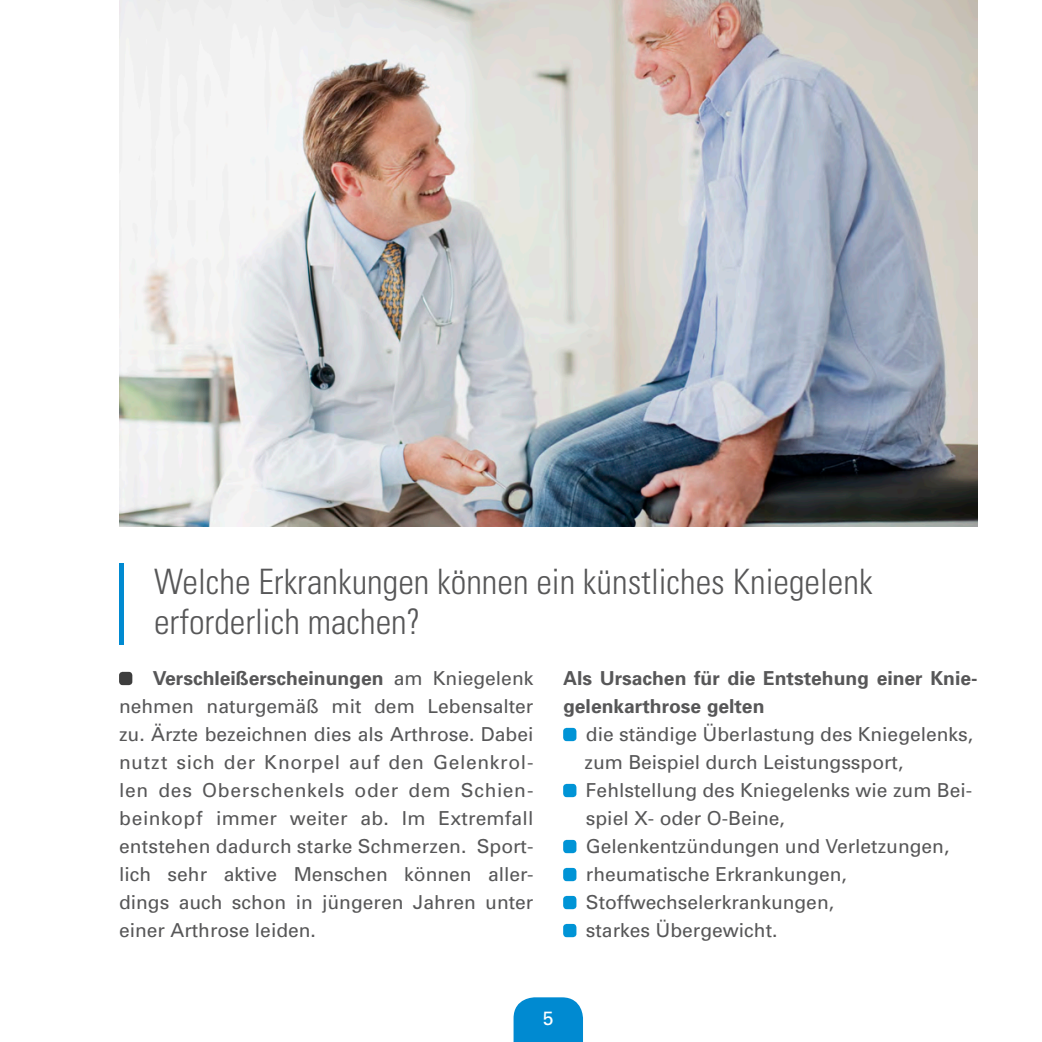
<style>
.page{position:relative;width:1042px;height:1042px;background:#fff}
.page>*{position:absolute;margin:0;border:0;box-sizing:border-box;transform-origin:0 0}
.t1{font:300 condensed 35px/40.2px "Univers";color:#575758}
.t2{font:19.25px/28px "Univers";color:#575758;text-align:justify}
.t3{font:700 19.25px/28px "Univers";color:#575758}
.t4{font:19.25px "Univers";color:#fff}
.s1{font-weight:700}
</style>
<div class="page">
<img style="left:119px;top:0;width:858px;height:527px">
<div style="left:119px;top:672px;width:13px;height:13px;background:#3d3d3d;border-radius:4px"></div>
<div style="left:563px;top:728px;width:13px;height:13px;background:#0094d6;border-radius:4px"></div>
<div style="left:563px;top:784px;width:13px;height:13px;background:#0094d6;border-radius:4px"></div>
<div style="left:563px;top:840px;width:13px;height:13px;background:#0094d6;border-radius:4px"></div>
<div style="left:563px;top:868px;width:13px;height:13px;background:#0094d6;border-radius:4px"></div>
<div style="left:563px;top:896px;width:13px;height:13px;background:#0094d6;border-radius:4px"></div>
<div style="left:563px;top:924px;width:13px;height:13px;background:#0094d6;border-radius:4px"></div>
<hr style="left:119px;top:563px;width:4px;height:81px;background:#008ad1">
<svg style="left:513px;top:997px;width:70px;height:45px;background:#1292d4"></svg>
<h1 class="t1" style="left:154px;top:561px;width:720px">Welche Erkrankungen können ein künstliches Kniegelenk erforderlich machen?</h1>
<p class="t2" style="left:119px;top:664px;width:416px;text-indent:34px"><span class="s1">Verschleißerscheinungen</span> am Kniegelenk nehmen naturgemäß mit dem Lebensalter zu. Ärzte bezeichnen dies als Arthrose. Dabei nutzt sich der Knorpel auf den Gelenkrol&shy;len des Oberschenkels oder dem Schien&shy;beinkopf immer weiter ab. Im Extremfall entstehen dadurch starke Schmerzen. Sport&shy;lich sehr aktive Menschen können aller&shy;dings auch schon in jüngeren Jahren unter einer Arthrose leiden.</p>
<p class="t3" style="left:563px;top:664px;width:416px">Als Ursachen für die Entstehung einer Knie&shy;gelenkarthrose gelten</p>
<p class="t2" style="left:584px;top:720px;width:390px;text-align:left">die ständige Überlastung des Kniegelenks, zum Beispiel durch Leistungssport, Fehlstellung des Kniegelenks wie zum Bei&shy;spiel X- oder O-Beine, Gelenkentzündungen und Verletzungen, rheumatische Erkrankungen, Stoffwechselerkrankungen,<br>starkes Übergewicht.</p>
<p class="t4" style="left:543px;top:1007px;width:12px">5</p>
</div>
